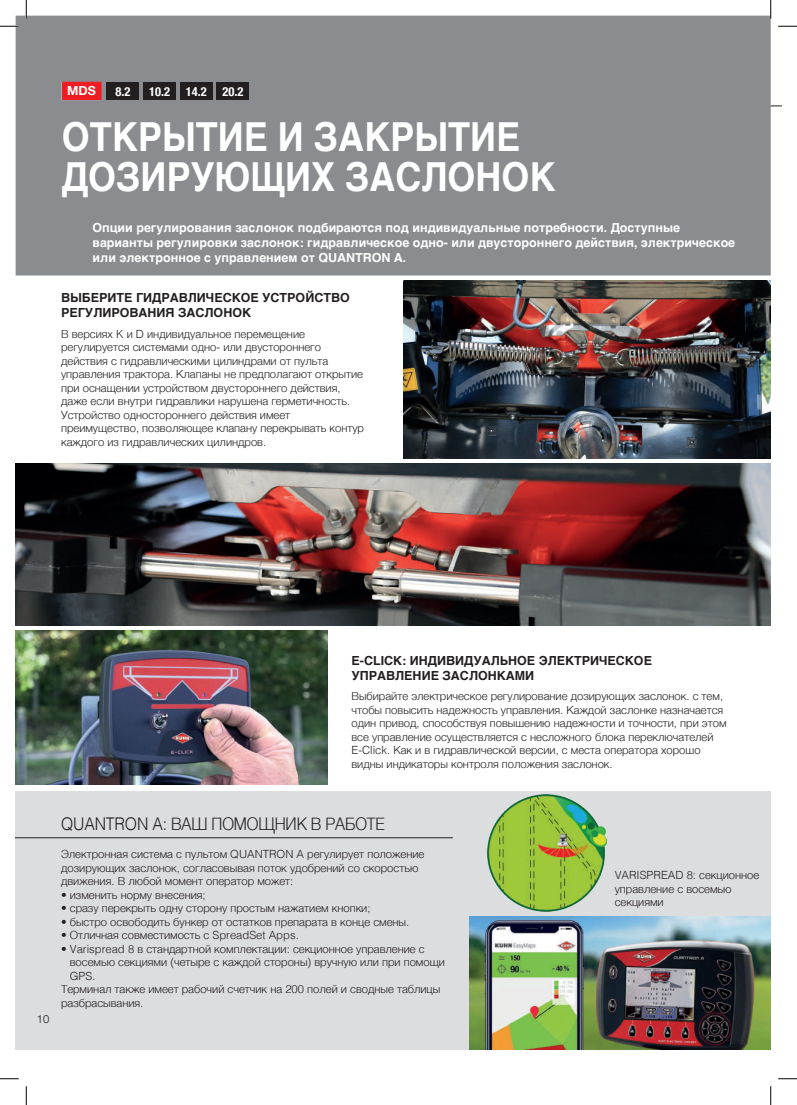
<style>
.page{position:relative;width:797px;height:1105px;background:#fff}
.page>*{position:absolute;margin:0;border:0;box-sizing:border-box;transform-origin:0 0}
.t1{font:700 40px/40px "Helvetica";color:#fff;scale:.9 1}
.t2{font:300 17.5px "Helvetica";letter-spacing:-.01em;color:#231f20;scale:.9 1}
.t3{font:700 12.5px/15px "Helvetica";color:#fff}
.t4{font:700 12.5px/15px "Helvetica";color:#231f20}
.t5{font:700 condensed 12.5px "Helvetica Neue LT Com";color:#fff}
.t6{font:700 12.5px "Helvetica Neue LT Com";color:#fff}
.t7{font:300 11.25px/13.5px "Helvetica";color:#231f20}
.t8{font:300 11.25px "Helvetica Neue LT Com";color:#231f20}
</style>
<div class="page">
<img style="left:403px;top:281px;width:367px;height:177px">
<img style="left:16px;top:631px;width:311px;height:153px">
<img style="left:16px;top:463px;width:754px;height:163px">
<div style="left:16px;top:792px;width:754px;height:258px;background:#dcdddf"></div>
<img style="left:469px;top:916px;width:301px;height:134px">
<img style="left:487px;top:795px;width:119px;height:117px">
<div style="left:16px;top:16px;width:754px;height:259px;background:#8a8c8f"></div>
<hr style="left:16px;top:837px;width:437px;height:1px;background:#231f20">
<div style="left:107px;top:82px;width:32px;height:18px;background:#231f20"></div>
<div style="left:143px;top:82px;width:33px;height:18px;background:#231f20"></div>
<div style="left:180px;top:82px;width:32px;height:18px;background:#231f20"></div>
<div style="left:217px;top:82px;width:32px;height:18px;background:#231f20"></div>
<svg style="left:0;top:25px;width:19px;height:2px"></svg>
<svg style="left:778px;top:25px;width:19px;height:2px"></svg>
<svg style="left:0;top:1078px;width:19px;height:1px"></svg>
<svg style="left:778px;top:1078px;width:19px;height:1px"></svg>
<svg style="left:25px;top:0;width:2px;height:19px"></svg>
<svg style="left:25px;top:1086px;width:2px;height:19px"></svg>
<svg style="left:770px;top:0;width:1px;height:19px"></svg>
<svg style="left:770px;top:1086px;width:1px;height:19px"></svg>
<p class="t6" style="left:67px;top:83px;width:30px">MDS</p>
<h1 class="t1" style="left:62px;top:117px;width:550px">ОТКРЫТИЕ И ЗАКРЫТИЕ<br>ДОЗИРУЮЩИХ ЗАСЛОНОК</h1>
<p class="t3" style="left:93px;top:220px;width:644px">Опции регулирования заслонок подбираются под индивидуальные потребности. Доступные варианты регулировки заслонок: гидравлическое одно- или двустороннего действия, электрическое или электронное с управлением от QUANTRON A.</p>
<p class="t4" style="left:61px;top:291px;width:290px">ВЫБЕРИТЕ ГИДРАВЛИЧЕСКОЕ УСТРОЙСТВО<br>РЕГУЛИРОВАНИЯ ЗАСЛОНОК</p>
<p class="t7" style="left:61px;top:326px;width:304px">В версиях K и D индивидуальное перемещение регулируется системами одно- или двустороннего действия с гидравлическими цилиндрами от пульта управления трактора. Клапаны не предполагают открытие при оснащении устройством двустороннего действия, даже если внутри гидравлики нарушена герметичность.<br>Устройство одностороннего действия имеет преимущество, позволяющее клапану перекрывать контур каждого из гидравлических цилиндров.</p>
<p class="t5" style="left:115px;top:84px;width:16px">8.2</p>
<p class="t5" style="left:149px;top:84px;width:22px">10.2</p>
<p class="t5" style="left:186px;top:84px;width:23px">14.2</p>
<p class="t5" style="left:222px;top:84px;width:23px">20.2</p>
<p class="t4" style="left:351px;top:653px;width:302px">E-CLICK: ИНДИВИДУАЛЬНОЕ ЭЛЕКТРИЧЕСКОЕ<br>УПРАВЛЕНИЕ ЗАСЛОНКАМИ</p>
<p class="t7" style="left:351px;top:689px;width:376px">Выбирайте электрическое регулирование дозирующих заслонок. с тем, чтобы повысить надежность управления. Каждой заслонке назначается один привод, способствуя повышению надежности и точности, при этом все управление осуществляется с несложного блока переключателей E-Click. Как и в гидравлической версии, с места оператора хорошо видны индикаторы контроля положения заслонок.</p>
<p class="t8" style="left:37px;top:1012px;width:14px">10</p>
<h2 class="t2" style="left:61px;top:809px;width:361px">QUANTRON A: ВАШ ПОМОЩНИК В РАБОТЕ</h2>
<p class="t7" style="left:61px;top:847px;width:365px">Электронная система с пультом QUANTRON A регулирует положение дозирующих заслонок, согласовывая поток удобрений со скоростью движения. В любой момент оператор может:</p>
<p class="t7" style="left:61px;top:887px;width:146px">• изменить норму внесения;</p>
<p class="t7" style="left:61px;top:901px;width:311px">• сразу перекрыть одну сторону простым нажатием кнопки;</p>
<p class="t7" style="left:61px;top:914px;width:349px">• быстро освободить бункер от остатков препарата в конце смены.</p>
<p class="t7" style="left:61px;top:928px;width:239px">• Отличная совместимость с SpreadSet Apps.</p>
<p class="t7" style="left:61px;top:941px;width:365px">• Varispread 8 в стандартной комплектации: секционное управление с</p>
<p class="t7" style="left:70px;top:955px;width:376px">восемью секциями (четыре с каждой стороны) вручную или при помощи</p>
<p class="t7" style="left:70px;top:968px;width:27px">GPS.</p>
<p class="t7" style="left:61px;top:982px;width:381px">Терминал также имеет рабочий счетчик на 200 полей и сводные таблицы</p>
<p class="t7" style="left:61px;top:995px;width:84px">разбрасывания.</p>
<p class="t7" style="left:614px;top:868px;width:146px">VARISPREAD 8: секционное управление с восемью секциями</p>
</div>
